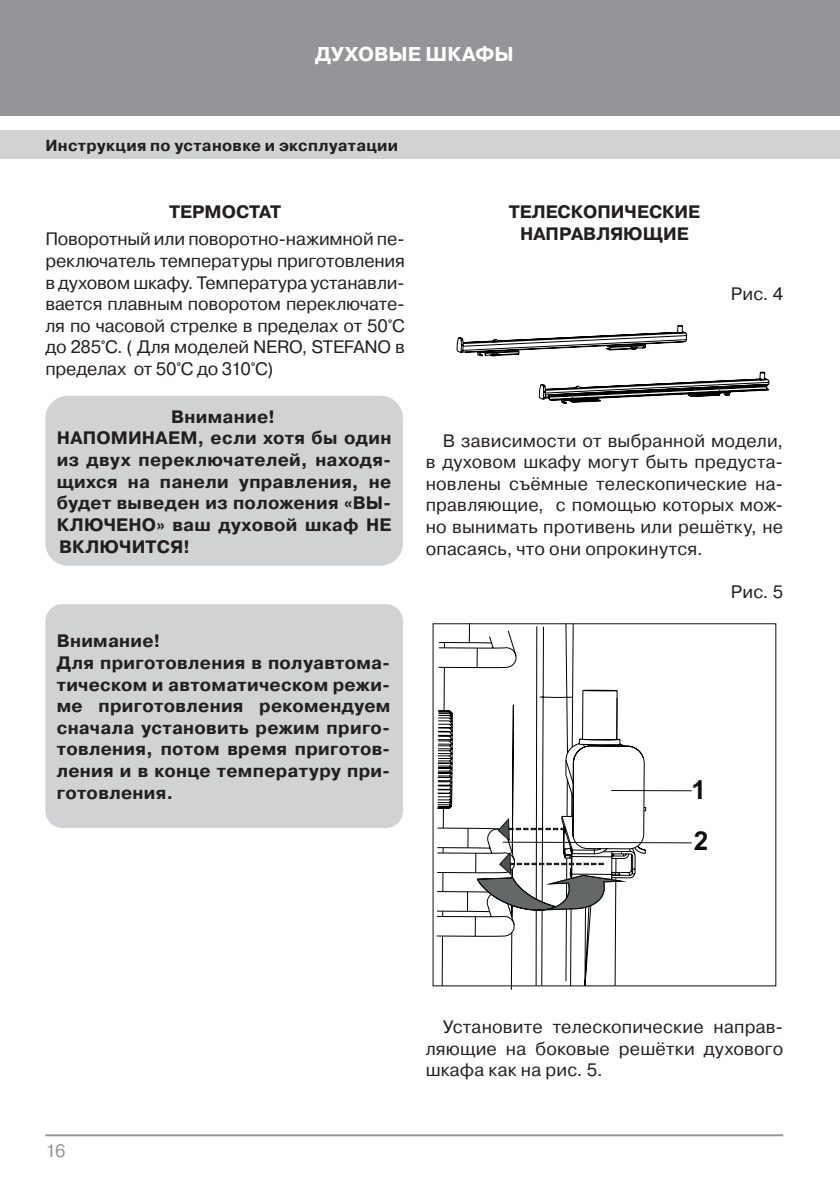
<style>
.page{position:relative;width:840px;height:1191px;background:#fff}
.page>*{position:absolute;margin:0;border:0;box-sizing:border-box;transform-origin:0 0}
.t1{font:700 26.2px/50.8px "Arial";color:#0c1010}
.t2{font:700 20px "Pragmatica C";color:#fff}
.t3{font:18px/21.6px "Pragmatica C";letter-spacing:.01em;color:#231f20;text-align:justify}
.t4{font:700 18px/21.6px "Pragmatica C";letter-spacing:.015em;color:#231f20}
.t5{font:18px "Pragmatica C";color:#939598}
.t6{font:700 16px "Pragmatica C";letter-spacing:.02em;color:#231f20}
</style>
<div class="page">
<div style="left:0;top:0;width:839px;height:116px;background:#939598"></div>
<div style="left:0;top:130px;width:839px;height:29px;background:#d1d2d4"></div>
<hr style="left:45px;top:1134px;width:737px;height:2px;background:#939598">
<div style="left:45px;top:396px;width:358px;height:170px;background:#d1d2d4;border-radius:23px"></div>
<div style="left:45px;top:604px;width:358px;height:224px;background:#d1d2d4;border-radius:17px"></div>
<svg style="left:456px;top:325px;width:312px;height:78px"></svg>
<svg style="left:432px;top:623px;width:343px;height:363px"></svg>
<hr style="left:611px;top:790px;width:80px;height:1px;background:#0c1010">
<p class="t2" style="left:315px;top:43px;width:200px">ДУХОВЫЕ ШКАФЫ</p>
<p class="t6" style="left:45px;top:136px;width:354px">Инструкция по установке и эксплуатации</p>
<p class="t4" style="left:169px;top:201px;width:113px">ТЕРМОСТАТ</p>
<p class="t3" style="left:45px;top:228px;width:361px">Поворотный или поворотно-нажимной пе&shy;реключатель температуры приготовления в духовом шкафу. Температура устанавли&shy;вается плавным поворотом переключате&shy;ля по часовой стрелке в пределах от 50°С до 285°С. ( Для моделей NERO, STEFANO в пределах от 50°С до 310°С)</p>
<p class="t4" style="left:57px;top:406px;width:336px;text-indent:114px">Внимание!<br>НАПОМИНАЕМ, если хотя бы один из двух переключателей, находя&shy;щихся на панели управления, не будет выведен из положения «ВЫ-<br>КЛЮЧЕНО» ваш духовой шкаф НЕ<br>ВКЛЮЧИТСЯ!</p>
<p class="t4" style="left:57px;top:630px;width:335px">Внимание!<br>Для приготовления в полуавтома&shy;тическом и автоматическом режи&shy;ме приготовления рекомендуем сначала установить режим приго&shy;товления, потом время приготов&shy;ления и в конце температуру при&shy;готовления.</p>
<p class="t4" style="left:508px;top:201px;width:193px;text-align:center">ТЕЛЕСКОПИЧЕСКИЕ<br>НАПРАВЛЯЮЩИЕ</p>
<p class="t3" style="left:730px;top:283px;width:54px">Рис. 4</p>
<p class="t3" style="left:425px;top:430px;width:359px;text-indent:17px">В зависимости от выбранной модели, в духовом шкафу могут быть предуста&shy;новлены съёмные телескопические на&shy;правляющие, с помощью которых мож&shy;но вынимать противень или решётку, не опасаясь, что они опрокинутся.</p>
<p class="t3" style="left:730px;top:581px;width:54px">Рис. 5</p>
<h1 class="t1" style="left:691px;top:764px;width:18px">1<br>2</h1>
<p class="t5" style="left:45px;top:1140px;width:22px">16</p>
<p class="t3" style="left:425px;top:1016px;width:359px;text-indent:17px">Установите телескопические направ&shy;ляющие на боковые решётки духового шкафа как на рис. 5.</p>
</div>
